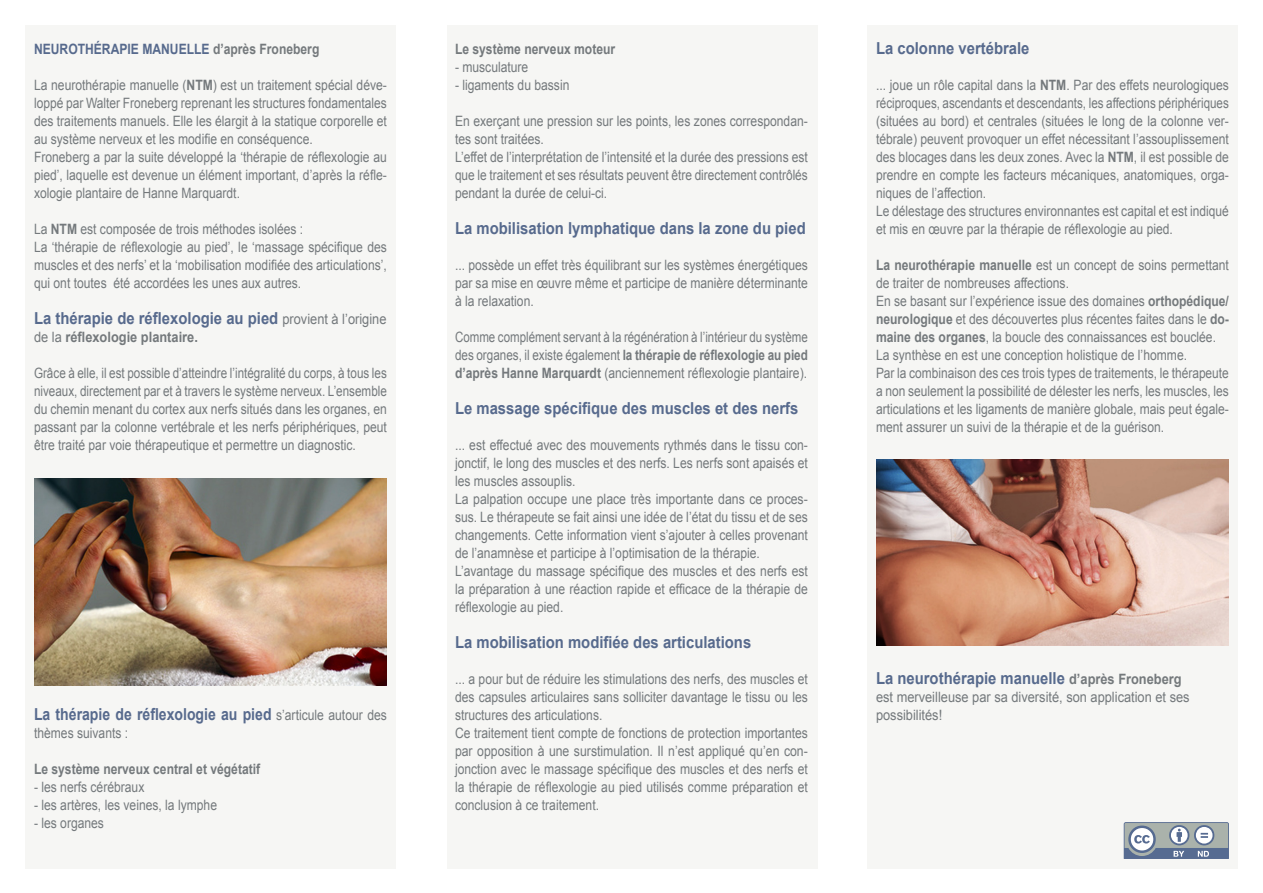
<style>
.page{position:relative;width:1263px;height:893px;background:#fff}
.page>*{position:absolute;margin:0;border:0;box-sizing:border-box;transform-origin:0 0}
.Überschrift_blau_kle{font:700 16.5px "Arial";color:#576a8d;scale:.9 1}
.Überschrift_blau_kle-2{font:700 16.5px "Arial";color:#576a8d;scale:.85 1}
.Überschrift_blau_kle-3{font:14.25px/18px "Arial";color:#74797c;text-align:justify;scale:.85 1}
.Überschrift_blau_kle-4{font:14.25px/18px "Arial";color:#74797c;scale:.84 1}
.Überschrift_blau_kle-5{font:14.25px/18px "Arial";color:#74797c;text-align:justify;scale:.82 1}
.Überschrift_blau_kle-6{font:14.25px/18px "Arial";color:#74797c;text-align:justify;scale:.86 1}
.Überschrift_blau_kle-7{font:14.25px/18px "Arial";color:#74797c;text-align:justify;scale:.81 1}
.Überschrift_blau_kle-8{font:14.25px/18px "Arial";color:#74797c;scale:.9 1}
.Überschrift_blau_kle-9{font:700 14.25px "Arial";color:#74797c;scale:.85 1}
.t1{font:700 14.25px "Arial";color:#576a8d;scale:.85 1}
.Überschrift_blau_kle-10{font:700 14.25px "Arial";color:#74797c;scale:.9 1}
.s1{color:#74797c}
.s2{font-weight:700}
.s3{font-weight:400;font-size:14.25px;color:#74797c}
.s4{font-weight:400}
.s5{font-size:14.25px;color:#74797c}
</style>
<div class="page">
<div style="left:25px;top:26px;width:370px;height:843px;background:#f6f6f4"></div>
<div style="left:447px;top:26px;width:371px;height:843px;background:#f6f6f4"></div>
<div style="left:867px;top:26px;width:371px;height:843px;background:#f6f6f4"></div>
<svg style="left:1124px;top:822px;width:105px;height:37px"></svg>
<img style="left:34px;top:479px;width:353px;height:207px">
<img style="left:876px;top:459px;width:353px;height:186px">
<p class="t1" style="left:34px;top:40px;width:337px">NEUROTHÉRAPIE MANUELLE <span class="s1">d’après Froneberg</span></p>
<p class="Überschrift_blau_kle-3" style="left:34px;top:76px;width:417px">La neurothérapie manuelle (<span class="s2">NTM</span>) est un traitement spécial déve&shy;loppé par Walter Froneberg reprenant les structures fondamentales des traitements manuels. Elle les élargit à la statique corporelle et au système nerveux et les modifie en conséquence.</p>
<p class="Überschrift_blau_kle-3" style="left:34px;top:148px;width:417px">Froneberg a par la suite développé la ‘thérapie de réflexologie au pied’, laquelle est devenue un élément important, d’après la réfle&shy;xologie plantaire de Hanne Marquardt.</p>
<p class="Überschrift_blau_kle-3" style="left:34px;top:220px;width:318px">La <span class="s2">NTM</span> est composée de trois méthodes isolées :</p>
<p class="Überschrift_blau_kle-3" style="left:34px;top:238px;width:417px">La ‘thérapie de réflexologie au pied’, le ‘massage spécifique des muscles et des nerfs’ et la ‘mobilisation modifiée des articulations’, qui ont toutes été accordées les unes aux autres.</p>
<p class="Überschrift_blau_kle" style="left:34px;top:307px;width:393px">La thérapie de réflexologie au pied <span class="s3">provient à l’origine</span></p>
<p class="Überschrift_blau_kle-10" style="left:34px;top:328px;width:184px"><span class="s4">de la</span> réflexologie plantaire.</p>
<p class="Überschrift_blau_kle-5" style="left:34px;top:364px;width:432px">Grâce à elle, il est possible d’atteindre l’intégralité du corps, à tous les niveaux, directement par et à travers le système nerveux. L’ensemble du chemin menant du cortex aux nerfs situés dans les organes, en passant par la colonne vertébrale et les nerfs périphériques, peut être traité par voie thérapeutique et permettre un diagnostic.</p>
<p class="Überschrift_blau_kle-2" style="left:34px;top:703px;width:417px">La thérapie de réflexologie au pied <span class="s3">s’articule autour des</span></p>
<p class="Überschrift_blau_kle-3" style="left:34px;top:724px;width:112px">thèmes suivants :</p>
<p class="Überschrift_blau_kle-9" style="left:34px;top:760px;width:268px">Le système nerveux central et végétatif</p>
<p class="Überschrift_blau_kle-3" style="left:34px;top:778px;width:131px">- les nerfs cérébraux</p>
<p class="Überschrift_blau_kle-3" style="left:34px;top:796px;width:217px">- les artères, les veines, la lymphe</p>
<p class="Überschrift_blau_kle-3" style="left:34px;top:814px;width:84px">- les organes</p>
<p class="Überschrift_blau_kle-9" style="left:455px;top:40px;width:190px">Le système nerveux moteur</p>
<p class="Überschrift_blau_kle-3" style="left:455px;top:58px;width:88px">- musculature</p>
<p class="Überschrift_blau_kle-3" style="left:455px;top:76px;width:136px">- ligaments du bassin</p>
<p class="Überschrift_blau_kle-3" style="left:455px;top:112px;width:417px">En exerçant une pression sur les points, les zones correspondan&shy;tes sont traitées.</p>
<p class="Überschrift_blau_kle-3" style="left:455px;top:148px;width:417px">L’effet de l’interprétation de l’intensité et la durée des pressions est que le traitement et ses résultats peuvent être directement contrôlés pendant la durée de celui-ci.</p>
<p class="Überschrift_blau_kle" style="left:455px;top:217px;width:391px">La mobilisation lymphatique dans la zone du pied</p>
<p class="Überschrift_blau_kle-3" style="left:455px;top:256px;width:417px">... possède un effet très équilibrant sur les systèmes énergétiques par sa mise en œuvre même et participe de manière déterminante à la relaxation.</p>
<p class="Überschrift_blau_kle-7" style="left:455px;top:328px;width:437px">Comme complément servant à la régénération à l’intérieur du système des organes, il existe également <span class="s2">la thérapie de réflexologie au pied d’après Hanne Marquardt</span> (anciennement réflexologie plantaire).</p>
<p class="Überschrift_blau_kle" style="left:455px;top:397px;width:383px">Le massage spécifique des muscles et des nerfs</p>
<p class="Überschrift_blau_kle-3" style="left:455px;top:436px;width:417px">... est effectué avec des mouvements rythmés dans le tissu con&shy;jonctif, le long des muscles et des nerfs. Les nerfs sont apaisés et les muscles assouplis.</p>
<p class="Überschrift_blau_kle-6" style="left:455px;top:490px;width:412px">La palpation occupe une place très importante dans ce proces&shy;sus. Le thérapeute se fait ainsi une idée de l’état du tissu et de ses changements. Cette information vient s’ajouter à celles provenant de l’anamnèse et participe à l’optimisation de la thérapie.</p>
<p class="Überschrift_blau_kle-3" style="left:455px;top:562px;width:417px">L’avantage du massage spécifique des muscles et des nerfs est la préparation à une réaction rapide et efficace de la thérapie de réflexologie au pied.</p>
<p class="Überschrift_blau_kle" style="left:455px;top:631px;width:331px">La mobilisation modifiée des articulations</p>
<p class="Überschrift_blau_kle-3" style="left:455px;top:670px;width:417px">... a pour but de réduire les stimulations des nerfs, des muscles et des capsules articulaires sans solliciter davantage le tissu ou les structures des articulations.</p>
<p class="Überschrift_blau_kle-3" style="left:455px;top:724px;width:417px">Ce traitement tient compte de fonctions de protection importantes par opposition à une surstimulation. Il n’est appliqué qu’en con&shy;jonction avec le massage spécifique des muscles et des nerfs et la thérapie de réflexologie au pied utilisés comme préparation et conclusion à ce traitement.</p>
<p class="Überschrift_blau_kle" style="left:876px;top:37px;width:172px">La colonne vertébrale</p>
<p class="Überschrift_blau_kle-3" style="left:876px;top:76px;width:417px">... joue un rôle capital dans la <span class="s2">NTM</span>. Par des effets neurologiques réciproques, ascendants et descendants, les affections périphériques (situées au bord) et centrales (situées le long de la colonne ver&shy;tébrale) peuvent provoquer un effet nécessitant l’assouplissement des blocages dans les deux zones. Avec la <span class="s2">NTM</span>, il est possible de prendre en compte les facteurs mécaniques, anatomiques, orga&shy;niques de l’affection.</p>
<p class="Überschrift_blau_kle-4" style="left:876px;top:202px;width:422px">Le délestage des structures environnantes est capital et est indiqué et mis en œuvre par la thérapie de réflexologie au pied.</p>
<p class="Überschrift_blau_kle-3" style="left:876px;top:256px;width:417px"><span class="s2">La neurothérapie manuelle</span> est un concept de soins permettant de traiter de nombreuses affections.</p>
<p class="Überschrift_blau_kle-3" style="left:876px;top:292px;width:417px">En se basant sur l’expérience issue des domaines <span class="s2">orthopédique/ neurologique</span> et des découvertes plus récentes faites dans le <span class="s2">do&shy;maine des organes</span>, la boucle des connaissances est bouclée.</p>
<p class="Überschrift_blau_kle-3" style="left:876px;top:346px;width:367px">La synthèse en est une conception holistique de l’homme.</p>
<p class="Überschrift_blau_kle-4" style="left:876px;top:364px;width:422px;text-align:justify">Par la combinaison des ces trois types de traitements, le thérapeute a non seulement la possibilité de délester les nerfs, les muscles, les articulations et les ligaments de manière globale, mais peut égale&shy;ment assurer un suivi de la thérapie et de la guérison.</p>
<p class="Überschrift_blau_kle" style="left:876px;top:667px;width:341px">La neurothérapie manuelle <span class="s5">d’après Froneberg</span></p>
<p class="Überschrift_blau_kle-8" style="left:876px;top:688px;width:350px">est merveilleuse par sa diversité, son application et ses possibilités!</p>
</div>
